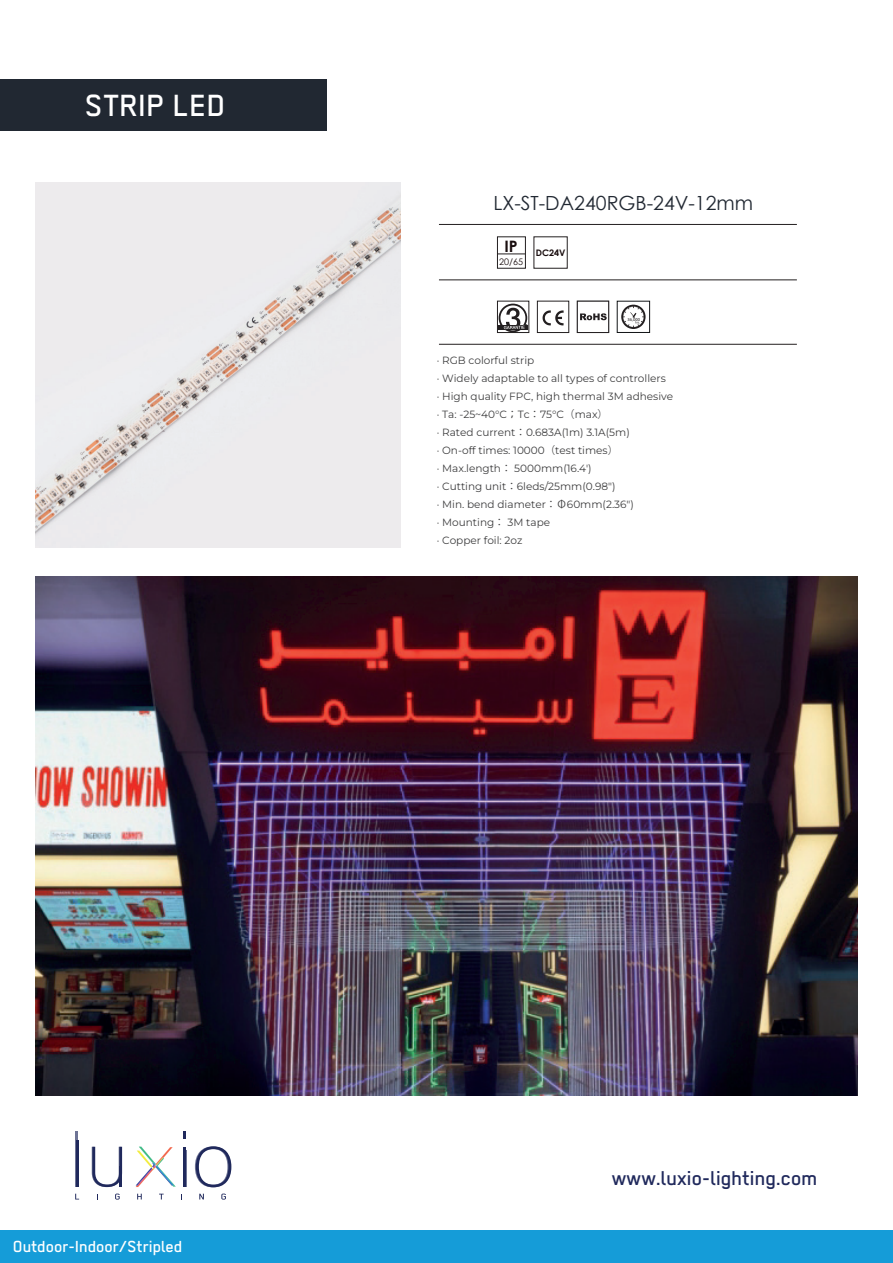
<style>
.page{position:relative;width:893px;height:1263px;background:#fff}
.page>*{position:absolute;margin:0;border:0;box-sizing:border-box;transform-origin:0 0}
.t1{font:500 34.5px "Regular";color:#fff}
.t2{font:500 22.5px "Regular";color:#20295c}
.t3{font:19.5px "Century Gothic";color:#212832}
.t4{font:500 18px "Regular";color:#fff}
.t5{font:700 15.75px "Century Gothic";color:#190d0e}
.t6{font:10.5px/18px "Montserrat";color:#3e3e3f}
.t7{font:9px "Century Gothic";color:#190d0e}
.t8{font:700 9px "Century Gothic";color:#190d0e}
.t9{font:4.5px "Myriad Pro";color:#231f20}
.s1{font-family:"Koz Go Pr 6 N"}
</style>
<div class="page">
<div style="left:497px;top:301px;width:32px;height:32px;border:1px solid #231f20"></div>
<svg style="left:498px;top:304px;width:30px;height:28px"></svg>
<div style="left:0;top:79px;width:327px;height:51px;background:#212832"></div>
<hr style="left:439px;top:344px;width:358px;height:1px;background:#231f20">
<hr style="left:439px;top:279px;width:358px;height:1px;background:#231f20">
<hr style="left:439px;top:224px;width:358px;height:1px;background:#231f20">
<div style="left:537px;top:301px;width:32px;height:32px;border:1px solid #231f20"></div>
<svg style="left:543px;top:310px;width:21px;height:15px"></svg>
<div style="left:577px;top:301px;width:32px;height:32px;border:1px solid #231f20"></div>
<svg style="left:580px;top:313px;width:27px;height:7px"></svg>
<div style="left:497px;top:237px;width:29px;height:31px;border:1px solid #231f20"></div>
<svg style="left:497px;top:254px;width:28px;height:1px"></svg>
<svg style="left:136px;top:1147px;width:40px;height:40px"></svg>
<hr style="left:183px;top:1147px;width:2px;height:40px;background:#20295c">
<hr style="left:76px;top:1140px;width:3px;height:47px;background:#20295c">
<hr style="left:75px;top:1131px;width:3px;height:56px;background:#20295c">
<svg style="left:92px;top:1147px;width:30px;height:40px"></svg>
<hr style="left:120px;top:1167px;width:2px;height:20px;background:#20295c">
<hr style="left:184px;top:1150px;width:2px;height:37px;background:#20295c">
<svg style="left:183px;top:1131px;width:2px;height:8px"></svg>
<svg style="left:195px;top:1146px;width:36px;height:41px"></svg>
<svg style="left:75px;top:1194px;width:4px;height:5px"></svg>
<svg style="left:115px;top:1193px;width:5px;height:6px"></svg>
<svg style="left:137px;top:1194px;width:5px;height:5px"></svg>
<svg style="left:159px;top:1194px;width:5px;height:5px"></svg>
<svg style="left:199px;top:1194px;width:5px;height:5px"></svg>
<svg style="left:221px;top:1193px;width:5px;height:6px"></svg>
<div style="left:1px;top:1230px;width:892px;height:33px;background:#159cd8"></div>
<div style="left:617px;top:301px;width:33px;height:32px;border:1px solid #111416"></div>
<svg style="left:621px;top:305px;width:25px;height:24px"></svg>
<img style="left:35px;top:182px;width:365px;height:365px">
<img style="left:35px;top:576px;width:823px;height:519px">
<h1 class="t1" style="left:85px;top:86px;width:142px">STRIP LED</h1>
<h3 class="t3" style="left:493px;top:189px;width:261px">LX-ST-DA240RGB-24V-12mm</h3>
<h3 class="t5" style="left:505px;top:234px;width:15px">IP</h3>
<p class="t7" style="left:499px;top:255px;width:25px">20/65</p>
<p class="t8" style="left:536px;top:246px;width:31px">DC24V</p>
<p class="t9" style="left:627px;top:317px;width:14px">36,000</p>
<p class="t6" style="left:437px;top:351px;width:238px">· RGB colorful strip<br>· Widely adaptable to all types of controllers<br>· High quality FPC, high thermal 3M adhesive · Ta: -25~40°C<span class="s1">；</span>Tc<span class="s1">：</span>75°C<span class="s1">（</span>max<span class="s1">）<br></span>· Rated current<span class="s1">：</span>0.683A(1m) 3.1A(5m)<br>· On-off times: 10000<span class="s1">（</span>test times<span class="s1">）<br></span>· Max.length<span class="s1">：</span> 5000mm(16.4′)<br>· Cutting unit<span class="s1">：</span>6leds/25mm(0.98")<br>· Min. bend diameter<span class="s1">：Φ</span>60mm(2.36")<br>· Mounting<span class="s1">：</span> 3M tape<br>· Copper foil: 2oz</p>
<h3 class="t4" style="left:13px;top:1236px;width:171px">Outdoor-Indoor/Stripled</h3>
<h2 class="t2" style="left:612px;top:1165px;width:207px">www.luxio-lighting.com</h2>
</div>
